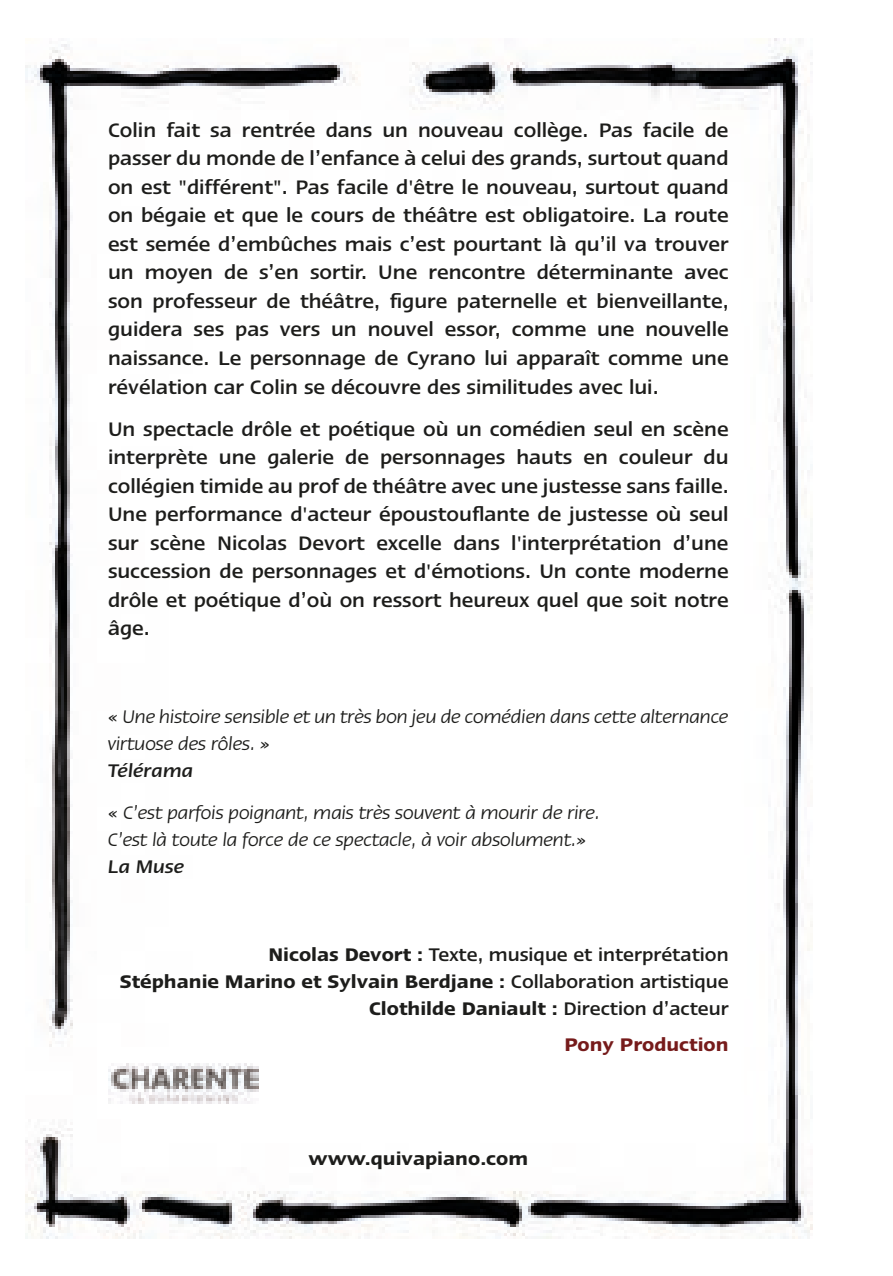
<style>
.page{position:relative;width:893px;height:1276px;background:#fff}
.page>*{position:absolute;margin:0;border:0;box-sizing:border-box;transform-origin:0 0}
.t1{font:500 22.5px/28.5px "Linotype Ergo";color:#1d1d1b;text-align:justify}
.t2{font:italic 21px/27px "Linotype Ergo";letter-spacing:-.01em;color:#1d1d1b}
.t3{font:500 21px/27px "Linotype Ergo";color:#1d1d1b;text-align:right}
.t4{font:600 21px "Linotype Ergo";color:#1d1d1b}
.t5{font:600 21px "Linotype Ergo";color:#761b1b}
.t6{font:italic 500 21px "Linotype Ergo";color:#1d1d1b}
.s1{font-weight:600}
</style>
<div class="page">
<img style="left:26px;top:39px;width:786px;height:1199px">
<img style="left:108px;top:1063px;width:150px;height:40px">
<p class="t1" style="left:108px;top:116px;width:622px">Colin fait sa rentrée dans un nouveau collège. Pas facile de passer du monde de l’enfance à celui des grands, surtout quand on est "différent". Pas facile d'être le nouveau, surtout quand on bégaie et que le cours de théâtre est obligatoire. La route est semée d’embûches mais c’est pourtant là qu’il va trouver un moyen de s’en sortir. Une rencontre déterminante avec son professeur de théâtre, figure paternelle et bienveillante, guidera ses pas vers un nouvel essor, comme une nouvelle naissance. Le personnage de Cyrano lui apparaît comme une révélation car Colin se découvre des similitudes avec lui.</p>
<p class="t1" style="left:108px;top:414px;width:622px">Un spectacle drôle et poétique où un comédien seul en scène interprète une galerie de personnages hauts en couleur du collégien timide au prof de théâtre avec une justesse sans faille.<br>Une performance d'acteur époustouflante de justesse où seul sur scène Nicolas Devort excelle dans l'interprétation d’une succession de personnages et d'émotions. Un conte moderne drôle et poétique d’où on ressort heureux quel que soit notre âge.</p>
<p class="t2" style="left:108px;top:703px;width:622px">« Une histoire sensible et un très bon jeu de comédien dans cette alternance virtuose des rôles. »</p>
<p class="t6" style="left:108px;top:759px;width:87px">Télérama</p>
<p class="t2" style="left:108px;top:799px;width:494px">« C’est parfois poignant, mais très souvent à mourir de rire.<br>C’est là toute la force de ce spectacle, à voir absolument.»</p>
<p class="t6" style="left:108px;top:855px;width:78px">La Muse</p>
<p class="t3" style="left:120px;top:940px;width:610px"><span class="s1">Nicolas Devort :</span> Texte, musique et interprétation<br><span class="s1">Stéphanie Marino et Sylvain Berdjane :</span> Collaboration artistique<br><span class="s1">Clothilde Daniault :</span> Direction d’acteur</p>
<p class="t5" style="left:565px;top:1033px;width:166px">Pony Production</p>
<p class="t4" style="left:308px;top:1147px;width:221px">www.quivapiano.com</p>
</div>
